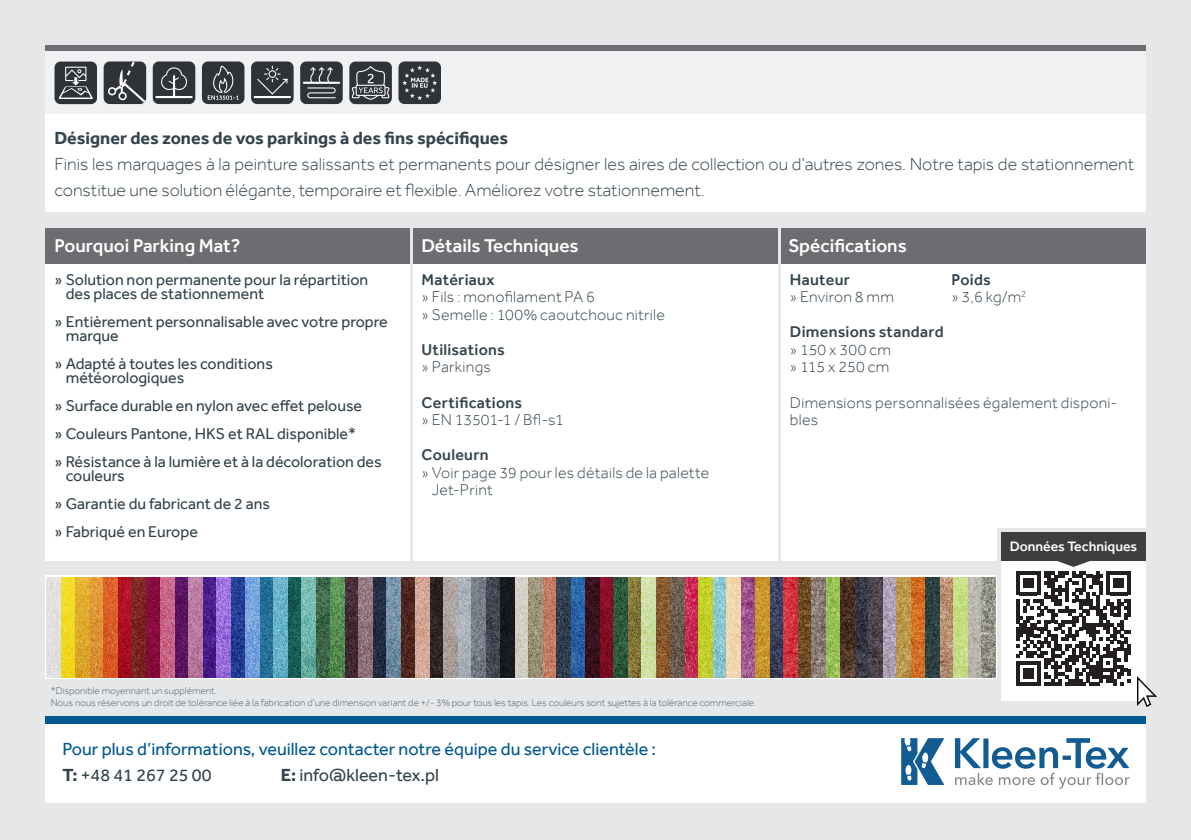
<style>
.page{position:relative;width:1191px;height:840px;background:#fff}
.page>*{position:absolute;margin:0;border:0;box-sizing:border-box;transform-origin:0 0}
.Picture_text{font:500 19px "Effra";color:#fff}
.Picture_text-2{font:300 18px/26px "Effra";color:#33444d}
.t1{font:18px/26px "Effra";color:#005990}
.Picture_text-3{font:700 18px "Effra";color:#33444d}
.t2{font:18px "Effra";color:#33444d}
.t3{font:16px/14px "Effra";color:#33444d}
.Picture_text-4{font:300 16px/17.6px "Effra";letter-spacing:.015em;color:#33444d}
.Picture_text-5{font:500 16px "Effra";letter-spacing:.015em;color:#33444d}
.Picture_text-6{font:300 16px "Effra";letter-spacing:-.005em;color:#33444d}
.Picture_text-7{font:500 14px "Effra";color:#fff}
.t4{font:300 10px "Effra";color:#4f616a}
.s1{font-weight:500}
.s2{font-weight:700;color:#33444d}
.s3{color:#33444d}
.s4{font-weight:700}
</style>
<div class="page">
<div style="left:0;top:0;width:1191px;height:839px;background:#e6e7e9"></div>
<div style="left:45px;top:723px;width:1101px;height:79px;background:#fff"></div>
<div style="left:45px;top:716px;width:1101px;height:7px;background:#005990"></div>
<svg style="left:955px;top:738px;width:174px;height:50px"></svg>
<svg style="left:901px;top:738px;width:43px;height:46px"></svg>
<svg style="left:781px;top:263px;width:364px;height:297px"></svg>
<svg style="left:413px;top:263px;width:364px;height:297px"></svg>
<svg style="left:45px;top:263px;width:364px;height:297px"></svg>
<div style="left:45px;top:228px;width:1100px;height:35px;background:#6c6d70"></div>
<svg style="left:45px;top:45px;width:1100px;height:7px"></svg>
<svg style="left:45px;top:114px;width:1100px;height:97px"></svg>
<div style="left:45px;top:52px;width:1100px;height:62px;background:#f0f1f2"></div>
<svg style="left:997px;top:528px;width:152px;height:177px"></svg>
<div style="left:251px;top:62px;width:43px;height:42px;background:#2f3337;border-radius:6px"></div>
<hr style="left:254px;top:96px;width:37px;height:2px;background:#fff">
<svg style="left:257px;top:66px;width:30px;height:28px"></svg>
<div style="left:202px;top:62px;width:42px;height:42px;background:#2f3337;border-radius:6px"></div>
<svg style="left:208px;top:65px;width:31px;height:35px"></svg>
<div style="left:153px;top:62px;width:42px;height:42px;background:#2f3337;border-radius:6px"></div>
<svg style="left:155px;top:67px;width:38px;height:31px"></svg>
<div style="left:55px;top:62px;width:42px;height:42px;background:#2f3337;border-radius:6px"></div>
<svg style="left:59px;top:67px;width:34px;height:32px"></svg>
<div style="left:104px;top:62px;width:42px;height:42px;background:#2f3337;border-radius:6px"></div>
<svg style="left:108px;top:62px;width:37px;height:41px"></svg>
<div style="left:300px;top:62px;width:43px;height:42px;background:#2f3337;border-radius:6px"></div>
<svg style="left:303px;top:67px;width:37px;height:31px"></svg>
<div style="left:349px;top:62px;width:43px;height:42px;background:#2f3337;border-radius:6px"></div>
<svg style="left:351px;top:66px;width:39px;height:34px"></svg>
<div style="left:398px;top:62px;width:43px;height:42px;background:#2f3337;border-radius:6px"></div>
<svg style="left:402px;top:65px;width:35px;height:35px"></svg>
<img style="left:45px;top:575px;width:952px;height:103px">
<img style="left:47px;top:576px;width:948px;height:101px">
<img style="left:1137px;top:676px;width:19px;height:29px">
<p class="Picture_text-3" style="left:54px;top:127px;width:455px">Désigner des zones de vos parkings à des fins spécifiques</p>
<p class="Picture_text-2" style="left:54px;top:150px;width:1081px">Finis les marquages à la peinture salissants et permanents pour désigner les aires de collection ou d’autres zones. Notre tapis de stationnement constitue une solution élégante, temporaire et flexible. Améliorez votre stationnement.</p>
<p class="Picture_text" style="left:54px;top:234px;width:188px">Pourquoi Parking Mat?</p>
<p class="t3" style="left:66px;top:272px;width:304px;text-indent:-11px">» Solution non permanente pour la répartition des places de stationnement</p>
<p class="t3" style="left:66px;top:314px;width:323px;text-indent:-11px">» Entièrement personnalisable avec votre propre marque</p>
<p class="t3" style="left:66px;top:356px;width:209px;text-indent:-11px">» Adapté à toutes les conditions météorologiques</p>
<p class="t3" style="left:54px;top:398px;width:309px">» Surface durable en nylon avec effet pelouse</p>
<p class="t3" style="left:54px;top:426px;width:303px">» Couleurs Pantone, HKS et RAL disponible*</p>
<p class="t3" style="left:66px;top:454px;width:317px;text-indent:-11px">» Résistance à la lumière et à la décoloration des couleurs</p>
<p class="t3" style="left:54px;top:496px;width:217px">» Garantie du fabricant de 2 ans</p>
<p class="t3" style="left:54px;top:524px;width:145px">» Fabriqué en Europe</p>
<p class="Picture_text" style="left:421px;top:234px;width:159px">Détails Techniques</p>
<p class="Picture_text" style="left:788px;top:234px;width:120px">Spécifications</p>
<p class="Picture_text-5" style="left:790px;top:270px;width:61px">Hauteur</p>
<p class="Picture_text-5" style="left:951px;top:270px;width:41px">Poids</p>
<p class="Picture_text-4" style="left:790px;top:288px;width:105px">» Environ 8 mm</p>
<p class="Picture_text-4" style="left:951px;top:288px;width:76px">» 3,6 kg/m<sup>2</sup></p>
<p class="Picture_text-5" style="left:790px;top:322px;width:155px">Dimensions standard</p>
<p class="Picture_text-4" style="left:790px;top:340px;width:103px">» 150 x 300 cm</p>
<p class="Picture_text-4" style="left:790px;top:358px;width:101px">» 115 x 250 cm</p>
<p class="Picture_text-4" style="left:790px;top:393px;width:329px">Dimensions personnalisées également disponi&shy;bles</p>
<p class="Picture_text-5" style="left:421px;top:270px;width:74px">Matériaux</p>
<p class="Picture_text-4" style="left:421px;top:288px;width:245px">» Fils : monofilament PA 6<br>» Semelle : 100% caoutchouc nitrile</p>
<p class="Picture_text-5" style="left:421px;top:340px;width:85px">Utilisations</p>
<p class="Picture_text-4" style="left:421px;top:358px;width:71px">» Parkings</p>
<p class="Picture_text-5" style="left:421px;top:392px;width:102px">Certifications</p>
<p class="Picture_text-6" style="left:421px;top:410px;width:144px">» EN 13501-1 / Bfl-s1</p>
<p class="Picture_text-4" style="left:421px;top:445px;width:289px"><span class="s1">Couleurn<br></span>» Voir page 39 pour les détails de la palette</p>
<p class="Picture_text-4" style="left:432px;top:480px;width:62px">Jet-Print</p>
<p class="Picture_text-7" style="left:1010px;top:537px;width:129px">Données Techniques</p>
<p class="t4" style="left:51px;top:684px;width:168px">*Disponible moyennant un supplément.</p>
<p class="t4" style="left:51px;top:696px;width:707px">Nous nous réservons un droit de tolérance liée à la fabrication d’une dimension variant de +/- 3% pour tous les tapis. Les couleurs sont sujettes à la tolérance commerciale.</p>
<p class="t1" style="left:63px;top:735px;width:595px">Pour plus d’informations, veuillez contacter notre équipe du service clientèle :<br><span class="s2">T:</span> <span class="s3">+48 41 267 25 00</span></p>
<p class="t2" style="left:281px;top:763px;width:160px"><span class="s4">E:</span> info@kleen-tex.pl</p>
</div>
